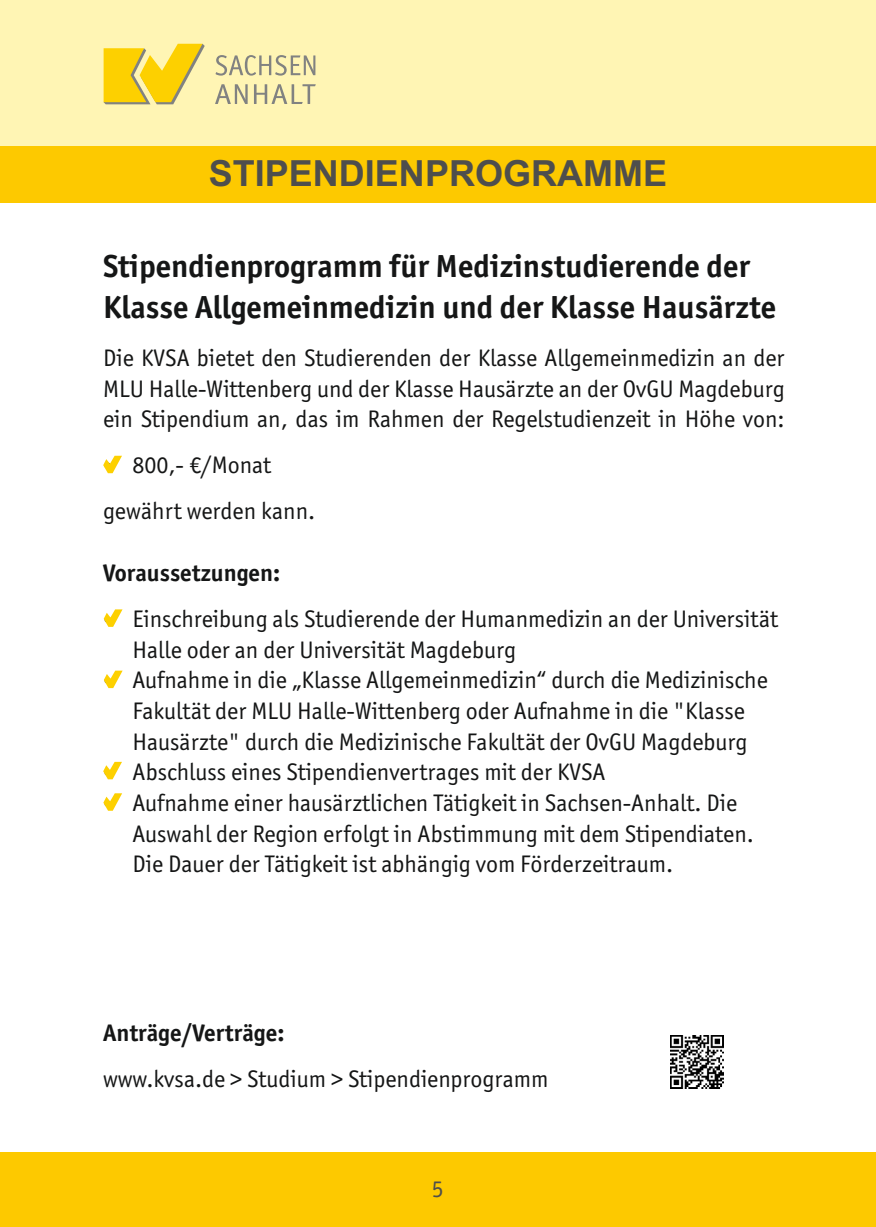
<style>
.page{position:relative;width:876px;height:1227px;background:#fff}
.page>*{position:absolute;margin:0;border:0;box-sizing:border-box;transform-origin:0 0}
.t1{font:700 36px "Arial";color:#4e4e4d}
.t2{font:32px/41px "Officina Sans ITCTT Bold";color:#151616}
.t3{font:24px/30.6px "Officina Sans ITCTT Book";color:#151616}
.t4{font:24px "Officina Sans ITCTT Bold";color:#151616}
.t5{font:24px "Officina Sans ITCTT Book";color:#4e4e4d}
</style>
<div class="page">
<div style="left:0;top:0;width:875px;height:147px;background:#fff5b4"></div>
<svg style="left:215px;top:84px;width:32px;height:20px"></svg>
<svg style="left:254px;top:84px;width:61px;height:20px"></svg>
<svg style="left:215px;top:55px;width:100px;height:21px"></svg>
<svg style="left:103px;top:44px;width:102px;height:60px"></svg>
<div style="left:0;top:146px;width:875px;height:57px;background:#fdc900"></div>
<div style="left:0;top:1152px;width:875px;height:75px;background:#fdc900"></div>
<img style="left:670px;top:1035px;width:52px;height:53px">
<svg style="left:103px;top:456px;width:19px;height:17px"></svg>
<svg style="left:104px;top:609px;width:18px;height:18px"></svg>
<svg style="left:104px;top:670px;width:18px;height:18px"></svg>
<svg style="left:103px;top:762px;width:19px;height:17px"></svg>
<svg style="left:103px;top:793px;width:19px;height:17px"></svg>
<h1 class="t1" style="left:209px;top:160px;width:460px">STIPENDIENPROGRAMME</h1>
<h2 class="t2" style="left:103px;top:248px;width:674px">Stipendienprogramm für Medizinstudierende der<br>Klasse Allgemeinmedizin und der Klasse Hausärzte</h2>
<p class="t3" style="left:103px;top:344px;width:682px;text-align:justify">Die KVSA bietet den Studierenden der Klasse Allgemeinmedizin an der MLU Halle-Wittenberg und der Klasse Hausärzte an der OvGU Magdeburg ein Stipendium an, das im Rahmen der Regelstudienzeit in Höhe von:</p>
<p class="t3" style="left:103px;top:444px;width:213px;line-height:46px;text-indent:29px">800,- €/Monat gewährt werden kann.</p>
<p class="t4" style="left:103px;top:562px;width:178px">Voraussetzungen:</p>
<p class="t3" style="left:132px;top:605px;width:647px">Einschreibung als Studierende der Humanmedizin an der Universität Halle oder an der Universität Magdeburg<br>Aufnahme in die „Klasse Allgemeinmedizin“ durch die Medizinische Fakultät der MLU Halle-Wittenberg oder Aufnahme in die "Klasse Hausärzte" durch die Medizinische Fakultät der OvGU Magdeburg Abschluss eines Stipendienvertrages mit der KVSA<br>Aufnahme einer hausärztlichen Tätigkeit in Sachsen-Anhalt. Die Auswahl der Region erfolgt in Abstimmung mit dem Stipendiaten.<br>Die Dauer der Tätigkeit ist abhängig vom Förderzeitraum.</p>
<p class="t4" style="left:103px;top:1022px;width:183px">Anträge/Verträge:</p>
<p class="t3" style="left:103px;top:1065px;width:447px">www.kvsa.de &gt; Studium &gt; Stipendienprogramm</p>
<p class="t5" style="left:432px;top:1179px;width:13px">5</p>
</div>
